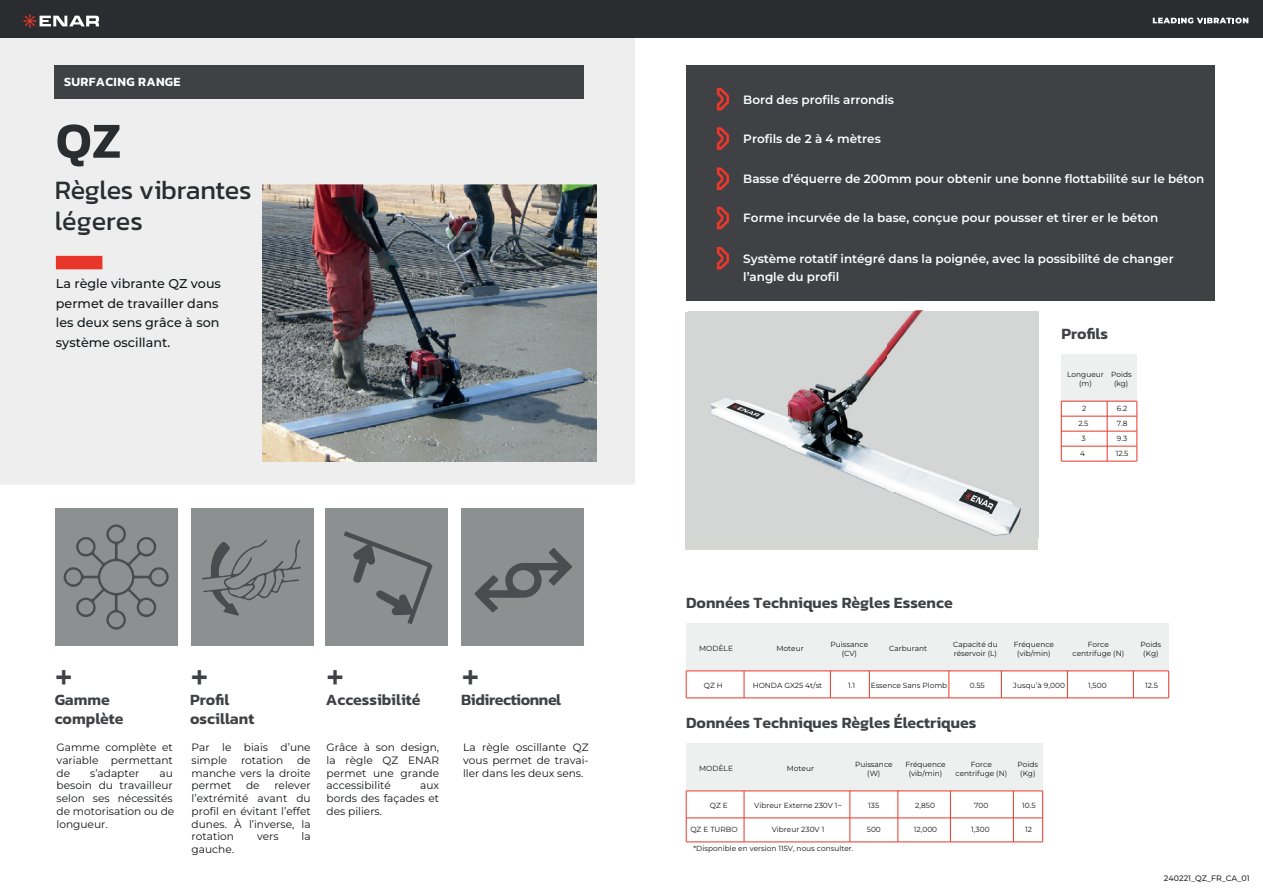
<style>
.page{position:relative;width:1263px;height:893px;background:#fff}
.page>*{position:absolute;margin:0;border:0;box-sizing:border-box;transform-origin:0 0}
.t1{font:600 50.85px "Kanit";color:#292d2f}
.t2{font:38.25px "Kanit";color:#3f4144}
.t3{font:27px/31.8px "Kanit";letter-spacing:-.015em;color:#292d2f}
.t4{font:600 15.9px/19px "Kanit";color:#3f4144}
.t5{font:600 15.9px "Kanit";letter-spacing:-.025em;color:#3f4144}
.t6{font:500 12.75px/19.5px "Montserrat";color:#14171a}
.t7{font:600 12.75px "Kanit";letter-spacing:.03em;color:#fff}
.t8{font:600 12px/18px "Montserrat";letter-spacing:-.005em;color:#fdfdfd}
.t9{font:10.65px/12.8px "Montserrat";color:#101315;text-align:justify}
.t10{font:500 7.95px "Montserrat";color:#292d2f}
.t11{font:7.35px/8.9px "Montserrat";color:#101315;text-align:center}
</style>
<div class="page">
<div style="left:0;top:38px;width:635px;height:446px;background:#edeeed"></div>
<div style="left:0;top:0;width:1263px;height:38px;background:#2a2c2f"></div>
<div style="left:686px;top:65px;width:528px;height:235px;background:#3f4144"></div>
<div style="left:55px;top:65px;width:529px;height:33px;background:#3f4144"></div>
<div style="left:56px;top:256px;width:46px;height:13px;background:#e8372a"></div>
<div style="left:686px;top:624px;width:483px;height:47px;background:#eef0ef"></div>
<hr style="left:686px;top:698px;width:483px;height:1px;background:#e8372a">
<hr style="left:686px;top:671px;width:483px;height:1px;background:#e8372a">
<svg style="left:686px;top:671px;width:1px;height:27px"></svg>
<svg style="left:744px;top:671px;width:1px;height:27px"></svg>
<svg style="left:830px;top:671px;width:1px;height:27px"></svg>
<svg style="left:949px;top:671px;width:1px;height:27px"></svg>
<svg style="left:869px;top:671px;width:1px;height:27px"></svg>
<svg style="left:1001px;top:671px;width:1px;height:27px"></svg>
<svg style="left:1067px;top:671px;width:1px;height:27px"></svg>
<svg style="left:1133px;top:672px;width:1px;height:26px"></svg>
<svg style="left:1168px;top:671px;width:1px;height:27px"></svg>
<div style="left:686px;top:744px;width:357px;height:47px;background:#eef0ef"></div>
<hr style="left:686px;top:818px;width:357px;height:1px;background:#e8372a">
<hr style="left:686px;top:791px;width:357px;height:1px;background:#e8372a">
<hr style="left:686px;top:791px;width:1px;height:51px;background:#e8372a">
<hr style="left:744px;top:791px;width:1px;height:51px;background:#e8372a">
<hr style="left:850px;top:791px;width:1px;height:51px;background:#e8372a">
<hr style="left:898px;top:791px;width:1px;height:51px;background:#e8372a">
<hr style="left:950px;top:791px;width:1px;height:51px;background:#e8372a">
<hr style="left:1013px;top:791px;width:1px;height:51px;background:#e8372a">
<hr style="left:1042px;top:791px;width:1px;height:51px;background:#e8372a">
<hr style="left:686px;top:842px;width:357px;height:1px;background:#e8372a">
<svg style="left:1153px;top:18px;width:95px;height:5px"></svg>
<svg style="left:23px;top:14px;width:76px;height:14px"></svg>
<svg style="left:717px;top:88px;width:12px;height:23px"></svg>
<svg style="left:717px;top:127px;width:12px;height:23px"></svg>
<svg style="left:717px;top:167px;width:12px;height:23px"></svg>
<svg style="left:717px;top:207px;width:12px;height:22px"></svg>
<svg style="left:717px;top:247px;width:12px;height:23px"></svg>
<div style="left:1061px;top:354px;width:76px;height:47px;background:#eef0ef"></div>
<hr style="left:1061px;top:416px;width:76px;height:1px;background:#e8372a">
<hr style="left:1061px;top:401px;width:76px;height:1px;background:#e8372a">
<hr style="left:1061px;top:401px;width:1px;height:60px;background:#e8372a">
<hr style="left:1107px;top:401px;width:1px;height:60px;background:#e8372a">
<hr style="left:1137px;top:401px;width:1px;height:60px;background:#e8372a">
<hr style="left:1061px;top:431px;width:76px;height:1px;background:#e8372a">
<hr style="left:1061px;top:446px;width:76px;height:1px;background:#e8372a">
<hr style="left:1061px;top:461px;width:76px;height:1px;background:#e8372a">
<div style="left:55px;top:508px;width:122px;height:138px;background:#8d9091"></div>
<div style="left:191px;top:508px;width:122px;height:138px;background:#8d9091"></div>
<div style="left:325px;top:508px;width:123px;height:138px;background:#8d9091"></div>
<div style="left:461px;top:508px;width:123px;height:138px;background:#8d9091"></div>
<div style="left:685px;top:312px;width:353px;height:237px;background:#d4d6d4"></div>
<img style="left:262px;top:184px;width:335px;height:278px">
<img style="left:688px;top:310px;width:252px;height:2px">
<img style="left:1038px;top:356px;width:1px;height:182px">
<img style="left:710px;top:312px;width:311px;height:224px">
<svg style="left:474px;top:548px;width:98px;height:64px"></svg>
<svg style="left:63px;top:524px;width:106px;height:106px"></svg>
<svg style="left:344px;top:531px;width:89px;height:93px"></svg>
<svg style="left:202px;top:540px;width:99px;height:76px"></svg>
<p class="t7" style="left:64px;top:72px;width:118px">SURFACING RANGE</p>
<h1 class="t1" style="left:56px;top:102px;width:67px">QZ</h1>
<h3 class="t3" style="left:55px;top:173px;width:198px">Règles vibrantes légeres</h3>
<p class="t6" style="left:56px;top:274px;width:167px">La règle vibrante QZ vous permet de travailler dans les deux sens grâce à son système oscillant.</p>
<h2 class="t2" style="left:55px;top:647px;width:20px">+</h2>
<h2 class="t2" style="left:190px;top:647px;width:20px">+</h2>
<h2 class="t2" style="left:326px;top:647px;width:20px">+</h2>
<h2 class="t2" style="left:461px;top:647px;width:20px">+</h2>
<h3 class="t4" style="left:55px;top:690px;width:70px">Gamme complète</h3>
<h3 class="t4" style="left:190px;top:690px;width:66px">Profil oscillant</h3>
<h3 class="t4" style="left:326px;top:690px;width:96px">Accessibilité</h3>
<h3 class="t5" style="left:461px;top:688px;width:102px">Bidirectionnel</h3>
<p class="t9" style="left:57px;top:741px;width:118px">Gamme complète et variable permettant de</p>
<p class="t9" style="left:90px;top:766px;width:51px">s’adapter</p>
<p class="t9" style="left:57px;top:766px;width:119px;text-align:left;text-indent:103px">au besoin du travailleur selon ses nécessités de motorisation ou de longueur.</p>
<p class="t9" style="left:192px;top:741px;width:121px">Par le biais d’une simple</p>
<p class="t9" style="left:192px;top:754px;width:121px;text-indent:106px">de manche vers la droite permet</p>
<p class="t9" style="left:241px;top:754px;width:44px">rotation</p>
<p class="t9" style="left:192px;top:779px;width:121px;text-indent:83px">relever l’extrémité avant du profil en évitant l’effet dunes. À l’inverse, la rotation</p>
<p class="t9" style="left:246px;top:779px;width:15px">de</p>
<p class="t9" style="left:257px;top:830px;width:23px">vers</p>
<p class="t9" style="left:302px;top:830px;width:11px">la</p>
<p class="t9" style="left:192px;top:843px;width:44px">gauche.</p>
<p class="t9" style="left:327px;top:741px;width:114px">Grâce à son design, la règle QZ ENAR permet une grande accessibilité</p>
<p class="t9" style="left:327px;top:779px;width:114px;text-indent:93px">aux bords des façades et des piliers.</p>
<p class="t9" style="left:463px;top:741px;width:127px">La règle oscillante QZ vous permet de travai&shy;ller dans les deux sens.</p>
<p class="t8" style="left:743px;top:90px;width:152px">Bord des profils arrondis</p>
<p class="t8" style="left:743px;top:129px;width:139px">Profils de 2 à 4 mètres</p>
<p class="t8" style="left:743px;top:169px;width:463px">Basse d’équerre de 200mm pour obtenir une bonne flottabilité sur le béton</p>
<p class="t8" style="left:743px;top:209px;width:417px">Forme incurvée de la base, conçue pour pousser et tirer er le béton</p>
<p class="t8" style="left:743px;top:249px;width:432px">Système rotatif intégré dans la poignée, avec la possibilité de changer l’angle du profil</p>
<h3 class="t4" style="left:1061px;top:323px;width:48px">Profils</h3>
<p class="t11" style="left:1067px;top:370px;width:38px">Longueur (m)</p>
<p class="t11" style="left:1111px;top:369px;width:22px">Poids (kg)</p>
<p class="t11" style="left:1082px;top:403px;width:6px">2</p>
<p class="t11" style="left:1117px;top:403px;width:12px">6.2</p>
<p class="t11" style="left:1078px;top:418px;width:11px">2.5</p>
<p class="t11" style="left:1117px;top:418px;width:12px">7.8</p>
<p class="t11" style="left:1081px;top:433px;width:6px">3</p>
<p class="t11" style="left:1117px;top:433px;width:12px">9.3</p>
<p class="t11" style="left:1080px;top:448px;width:6px">4</p>
<p class="t11" style="left:1116px;top:448px;width:14px">12.5</p>
<h3 class="t4" style="left:686px;top:593px;width:268px">Données Techniques Règles Essence</h3>
<p class="t11" style="left:699px;top:644px;width:35px">MODÈLE</p>
<p class="t11" style="left:776px;top:644px;width:29px">Moteur</p>
<p class="t11" style="left:830px;top:640px;width:39px">Puissance (CV)</p>
<p class="t11" style="left:704px;top:681px;width:21px">QZ H</p>
<p class="t11" style="left:753px;top:681px;width:71px">HONDA GX25 4t/st</p>
<p class="t11" style="left:953px;top:640px;width:46px;text-align:left">Capacité du réservoir (L)</p>
<p class="t11" style="left:970px;top:681px;width:17px">0.55</p>
<p class="t11" style="left:889px;top:644px;width:40px">Carburant</p>
<p class="t11" style="left:848px;top:681px;width:9px">1.1</p>
<p class="t11" style="left:871px;top:681px;width:78px">Essence Sans Plomb</p>
<p class="t11" style="left:1014px;top:640px;width:42px">Fréquence (vib/min)</p>
<p class="t11" style="left:1013px;top:681px;width:53px">Jusqu’à 9,000</p>
<p class="t11" style="left:1072px;top:640px;width:53px">Force centrifuge (N)</p>
<p class="t11" style="left:1088px;top:681px;width:20px">1,500</p>
<h3 class="t4" style="left:686px;top:713px;width:292px">Données Techniques Règles Électriques</h3>
<p class="t11" style="left:699px;top:764px;width:35px">MODÈLE</p>
<p class="t11" style="left:787px;top:764px;width:29px">Moteur</p>
<p class="t11" style="left:855px;top:760px;width:39px">Puissance (W)</p>
<p class="t11" style="left:710px;top:801px;width:19px">QZ E</p>
<p class="t11" style="left:754px;top:801px;width:89px">Vibreur Externe 230V 1~</p>
<p class="t11" style="left:868px;top:801px;width:13px">135</p>
<p class="t11" style="left:905px;top:760px;width:42px">Fréquence (vib/min)</p>
<p class="t11" style="left:915px;top:801px;width:21px">2,850</p>
<p class="t11" style="left:955px;top:760px;width:53px">Force centrifuge (N)</p>
<p class="t11" style="left:974px;top:801px;width:16px">700</p>
<p class="t11" style="left:1017px;top:760px;width:22px">Poids (Kg)</p>
<p class="t11" style="left:1022px;top:801px;width:15px">10.5</p>
<p class="t11" style="left:772px;top:825px;width:54px">Vibreur 230V 1</p>
<p class="t11" style="left:867px;top:825px;width:16px">500</p>
<p class="t11" style="left:914px;top:825px;width:25px">12,000</p>
<p class="t11" style="left:971px;top:825px;width:20px">1,300</p>
<p class="t11" style="left:1025px;top:825px;width:8px">12</p>
<p class="t11" style="left:690px;top:825px;width:49px">QZ E TURBO</p>
<p class="t11" style="left:693px;top:844px;width:161px">*Disponible en version 115V, nous consulter.</p>
<p class="t11" style="left:1140px;top:640px;width:22px">Poids (Kg)</p>
<p class="t11" style="left:1145px;top:681px;width:14px">12.5</p>
<p class="t10" style="left:1164px;top:872px;width:87px">240221_QZ_FR_CA_01</p>
</div>
